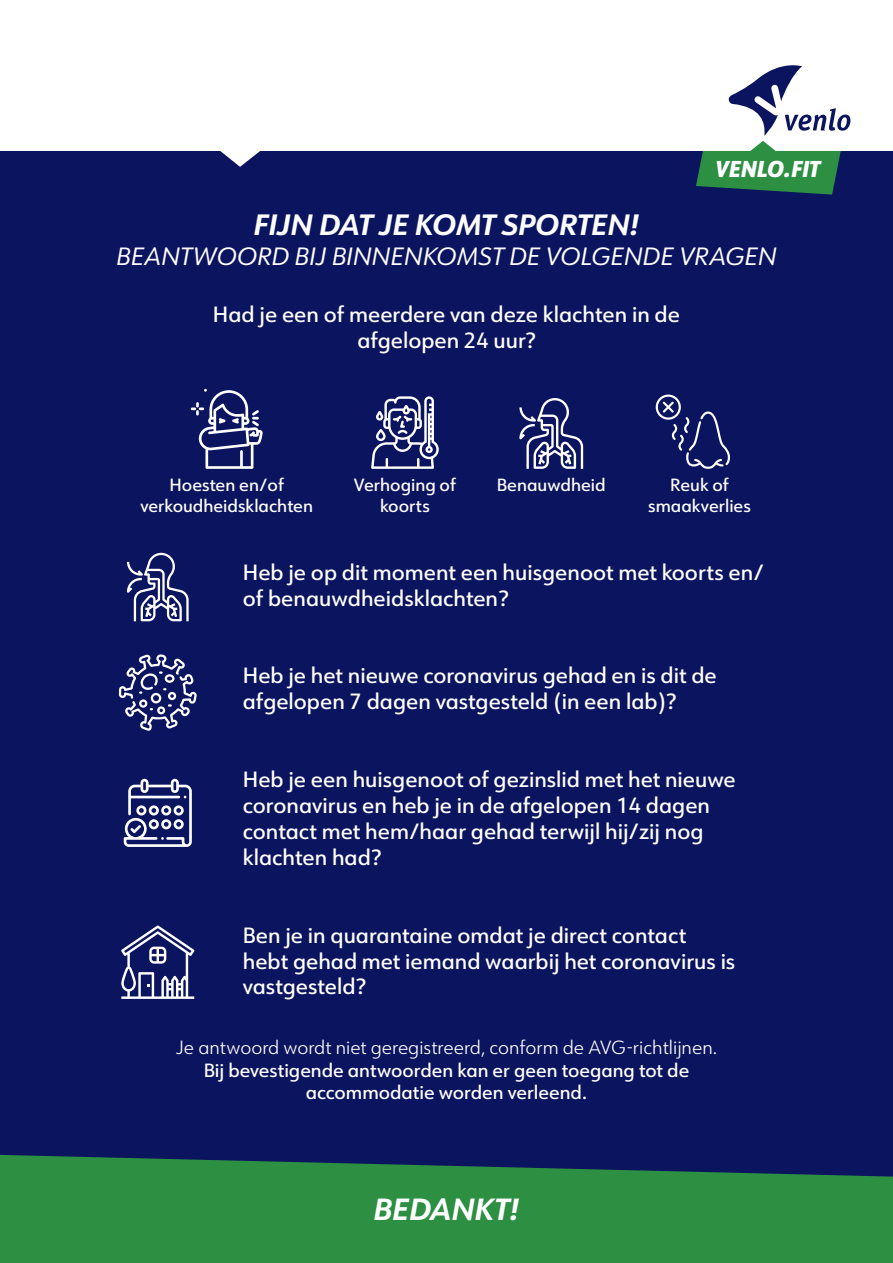
<style>
.page{position:relative;width:893px;height:1263px;background:#0b145e}
.page>*{position:absolute;margin:0;border:0;box-sizing:border-box;transform-origin:0 0}
.t1{font:italic 700 30px "URW Form";color:#fff}
.t2{font:italic 700 28.8px "URW Form";color:#fff}
.t3{font:italic 24.45px "URW Form";color:#fff}
.t4{font:italic 800 22.5px "URW Form Semi Cond";color:#fff}
.t5{font:500 21.6px/26px "URW Form";color:#fff}
.t6{font:500 18.75px/22.5px "URW Form";color:#fff;text-align:center}
.t7{font:300 18.75px "URW Form";color:#fff}
.t8{font:500 17.25px "URW Form";color:#fff}
</style>
<div class="page">
<svg style="left:0;top:1155px;width:893px;height:108px;background:#288244"></svg>
<div style="left:0;top:0;width:893px;height:151px;background:#fff"></div>
<svg style="left:220px;top:151px;width:40px;height:16px"></svg>
<svg style="left:696px;top:65px;width:154px;height:130px"></svg>
<svg style="left:121px;top:925px;width:73px;height:74px"></svg>
<svg style="left:127px;top:553px;width:62px;height:68px"></svg>
<svg style="left:119px;top:654px;width:78px;height:77px"></svg>
<svg style="left:124px;top:779px;width:68px;height:68px"></svg>
<svg style="left:519px;top:398px;width:64px;height:71px"></svg>
<svg style="left:191px;top:389px;width:72px;height:80px"></svg>
<svg style="left:371px;top:396px;width:68px;height:73px"></svg>
<svg style="left:656px;top:395px;width:74px;height:74px"></svg>
<p class="t4" style="left:715px;top:153px;width:106px">VENLO.FIT</p>
<p class="t2" style="left:254px;top:205px;width:387px">FIJN DAT JE KOMT SPORTEN!</p>
<p class="t3" style="left:116px;top:239px;width:662px">BEANTWOORD BIJ BINNENKOMST DE VOLGENDE VRAGEN</p>
<p class="t5" style="left:213px;top:301px;width:468px;text-align:center">Had je een of meerdere van deze klachten in de afgelopen 24 uur?</p>
<p class="t8" style="left:354px;top:473px;width:104px">Verhoging of</p>
<p class="t8" style="left:380px;top:494px;width:51px">koorts</p>
<p class="t8" style="left:169px;top:473px;width:116px">Hoesten en/of</p>
<p class="t8" style="left:497px;top:473px;width:110px">Benauwdheid</p>
<p class="t8" style="left:140px;top:494px;width:174px">verkoudheidsklachten</p>
<p class="t8" style="left:670px;top:473px;width:60px">Reuk of</p>
<p class="t8" style="left:648px;top:494px;width:104px">smaakverlies</p>
<p class="t5" style="left:243px;top:558px;width:523px">Heb je op dit moment een huisgenoot met koorts en/ of benauwdheidsklachten?</p>
<p class="t5" style="left:243px;top:662px;width:475px">Heb je het nieuwe coronavirus gehad en is dit de afgelopen 7 dagen vastgesteld (in een lab)?</p>
<p class="t5" style="left:243px;top:765px;width:494px">Heb je een huisgenoot of gezinslid met het nieuwe coronavirus en heb je in de afgelopen 14 dagen contact met hem/haar gehad terwijl hij/zij nog klachten had?</p>
<p class="t5" style="left:243px;top:921px;width:494px">Ben je in quarantaine omdat je direct contact hebt gehad met iemand waarbij het coronavirus is vastgesteld?</p>
<p class="t7" style="left:176px;top:1035px;width:543px">Je antwoord wordt niet geregistreerd, conform de AVG-richtlijnen.</p>
<p class="t6" style="left:204px;top:1058px;width:487px">Bij bevestigende antwoorden kan er geen toegang tot de accommodatie worden verleend.</p>
<p class="t1" style="left:374px;top:1188px;width:147px">BEDANKT!</p>
</div>
